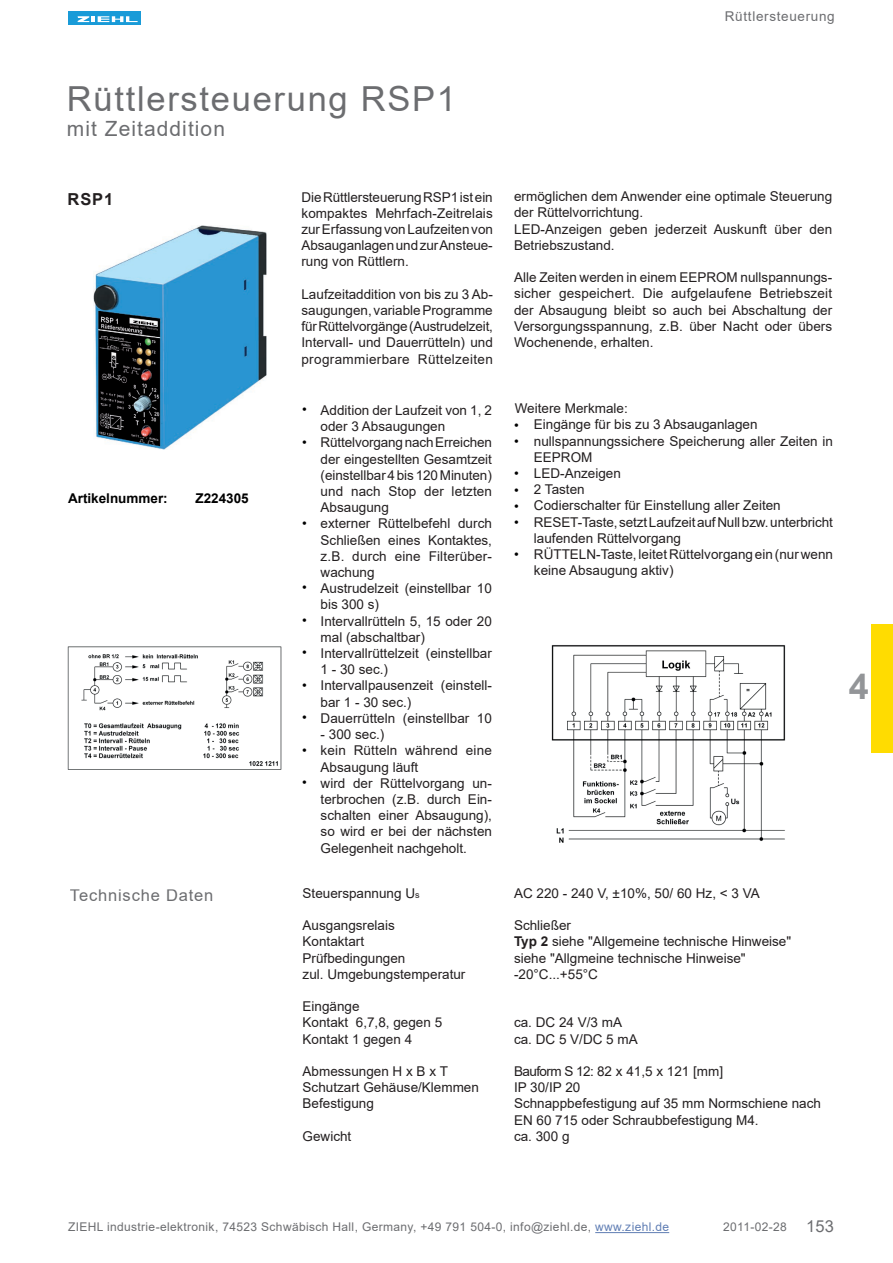
<style>
.page{position:relative;width:893px;height:1263px;background:#fff}
.page>*{position:absolute;margin:0;border:0;box-sizing:border-box;transform-origin:0 0}
.t1{font:700 36px "Arial";color:#939598}
.t2{font:34.5px "Arial";letter-spacing:.05em;color:#6c6d70}
.t3{font:21px "Arial";letter-spacing:.05em;color:#6c6d70}
.t4{font:16.5px "Arial";letter-spacing:.05em;color:#6c6d70}
.t5{font:700 16.5px "Arial";color:#231f20}
.t6{font:13.5px/16.2px "Arial";color:#231f20}
.t7{font:700 13.5px "Arial";color:#000}
.t8{font:13.5px/16.2px "Arial";color:#000}
.t9{font:13.5px "Arial";letter-spacing:.05em;color:#6c6d70}
.t10{font:12px "Arial";letter-spacing:.03em;color:#6c6d70}
.s1{font-size:9px}
.s2{font-weight:700}
.s3{color:#607eb4}
</style>
<div class="page">
<div style="left:68px;top:11px;width:72px;height:14px;background:#199bd8"></div>
<svg style="left:78px;top:16px;width:60px;height:6px"></svg>
<hr style="left:595px;top:1232px;width:74px;height:1px;background:#607eb4">
<img style="left:94px;top:225px;width:173px;height:224px">
<img style="left:551px;top:645px;width:235px;height:198px">
<img style="left:67px;top:646px;width:215px;height:124px">
<div style="left:871px;top:624px;width:22px;height:128px;background:#ffdc01"></div>
<p class="t9" style="left:725px;top:7px;width:111px">Rüttlersteuerung</p>
<h2 class="t2" style="left:67px;top:75px;width:391px">Rüttlersteuerung RSP1</h2>
<h3 class="t3" style="left:67px;top:114px;width:160px">mit Zeitaddition</h3>
<p class="t5" style="left:68px;top:187px;width:47px">RSP1</p>
<p class="t7" style="left:68px;top:489px;width:101px">Artikelnummer:</p>
<p class="t7" style="left:196px;top:489px;width:55px">Z224305</p>
<p class="t4" style="left:70px;top:884px;width:145px">Technische Daten</p>
<p class="t6" style="left:301px;top:189px;width:193px;text-align:justify">Die Rüttlersteuerung RSP1 ist ein kompaktes Mehrfach-Zeitrelais zur Erfassung von Laufzeiten von Absauganlagen und zur Ansteue&shy;rung von Rüttlern.</p>
<p class="t6" style="left:301px;top:286px;width:193px;text-align:justify">Laufzeitaddition von bis zu 3 Ab&shy;saugungen, variable Programme für Rüttelvorgänge (Austrudelzeit, Intervall- und Dauerrütteln) und programmierbare Rüttelzeiten</p>
<p class="t8" style="left:302px;top:401px;width:6px">•</p>
<p class="t8" style="left:302px;top:434px;width:6px">•</p>
<p class="t8" style="left:302px;top:515px;width:6px">•</p>
<p class="t8" style="left:302px;top:579px;width:6px">•</p>
<p class="t8" style="left:302px;top:612px;width:6px">•</p>
<p class="t8" style="left:302px;top:644px;width:6px">•</p>
<p class="t8" style="left:302px;top:677px;width:6px">•</p>
<p class="t8" style="left:302px;top:709px;width:6px">•</p>
<p class="t8" style="left:302px;top:741px;width:6px">•</p>
<p class="t8" style="left:302px;top:774px;width:6px">•</p>
<p class="t6" style="left:321px;top:402px;width:173px">Addition der Laufzeit von 1, 2 oder 3 Absaugungen<br>Rüttelvorgang nach Erreichen der eingestellten Gesamtzeit (einstellbar 4 bis 120 Minuten) und nach Stop der letzten<br>Absaugung<br>externer Rüttelbefehl durch<br>Schließen eines Kontaktes, z.B. durch eine Filterüber&shy;wachung<br>Austrudelzeit (einstellbar 10 bis 300 s)<br>Intervallrütteln 5, 15 oder 20 mal (abschaltbar)<br>Intervallrüttelzeit (einstellbar<br>1 - 30 sec.)<br>Intervallpausenzeit (einstell&shy;bar 1 - 30 sec.)<br>Dauerrütteln (einstellbar 10</p>
<p class="t6" style="left:321px;top:726px;width:173px">- 300 sec.)<br>kein Rütteln während eine<br>Absaugung läuft<br>wird der Rüttelvorgang un&shy;terbrochen (z.B. durch Ein&shy;schalten einer Absaugung), so wird er bei der nächsten<br>Gelegenheit nachgeholt.</p>
<p class="t6" style="left:303px;top:885px;width:119px">Steuerspannung U<span class="s1">s</span></p>
<p class="t6" style="left:303px;top:917px;width:164px">Ausgangsrelais<br>Kontaktart<br>Prüfbedingungen<br>zul. Umgebungstemperatur</p>
<p class="t6" style="left:303px;top:998px;width:141px">Eingänge<br>Kontakt 6,7,8, gegen 5<br>Kontakt 1 gegen 4</p>
<p class="t6" style="left:303px;top:1063px;width:178px">Abmessungen H x B x T<br>Schutzart Gehäuse/Klemmen<br>Befestigung</p>
<p class="t6" style="left:303px;top:1128px;width:50px">Gewicht</p>
<p class="t6" style="left:514px;top:188px;width:320px">ermöglichen dem Anwender eine optimale Steuerung der Rüttelvorrichtung.<br>LED-Anzeigen geben jederzeit Auskunft über den Betriebszustand.</p>
<p class="t6" style="left:514px;top:269px;width:320px;text-align:justify">Alle Zeiten werden in einem EEPROM nullspannungs&shy;sicher gespeichert. Die aufgelaufene Betriebszeit der Absaugung bleibt so auch bei Abschaltung der Versorgungsspannung, z.B. über Nacht oder übers Wochenende, erhalten.</p>
<p class="t6" style="left:534px;top:400px;width:301px;text-indent:-19px">Weitere Merkmale:<br>Eingänge für bis zu 3 Absauganlagen nullspannungssichere Speicherung aller Zeiten in<br>EEPROM<br>LED-Anzeigen<br>2 Tasten<br>Codierschalter für Einstellung aller Zeiten<br>RESET-Taste, setzt Laufzeit auf Null bzw. unterbricht laufenden Rüttelvorgang<br>RÜTTELN-Taste, leitet Rüttelvorgang ein (nur wenn keine Absaugung aktiv)</p>
<p class="t8" style="left:514px;top:417px;width:6px">• •</p>
<p class="t8" style="left:514px;top:465px;width:6px;text-align:justify">• • • •</p>
<p class="t8" style="left:514px;top:546px;width:6px">•</p>
<h1 class="t1" style="left:849px;top:661px;width:22px">4</h1>
<p class="t6" style="left:514px;top:885px;width:247px">AC 220 - 240 V, ±10%, 50/ 60 Hz, &lt; 3 VA</p>
<p class="t6" style="left:514px;top:917px;width:279px">Schließer<br><span class="s2">Typ 2</span> siehe "Allgemeine technische Hinweise" siehe "Allgmeine technische Hinweise" -20°C...+55°C</p>
<p class="t6" style="left:514px;top:1014px;width:125px">ca. DC 24 V/3 mA ca. DC 5 V/DC 5 mA</p>
<p class="t6" style="left:514px;top:1063px;width:308px">Bauform S 12: 82 x 41,5 x 121 [mm]<br>IP 30/IP 20<br>Schnappbefestigung auf 35 mm Normschiene nach<br>EN 60 715 oder Schraubbefestigung M4.<br>ca. 300 g</p>
<p class="t10" style="left:68px;top:1219px;width:603px">ZIEHL industrie-elektronik, 74523 Schwäbisch Hall, Germany, +49 791 504-0, info@ziehl.de, <span class="s3">www.ziehl.de</span></p>
<p class="t4" style="left:806px;top:1215px;width:29px">153</p>
<p class="t10" style="left:723px;top:1218px;width:65px">2011-02-28</p>
</div>
